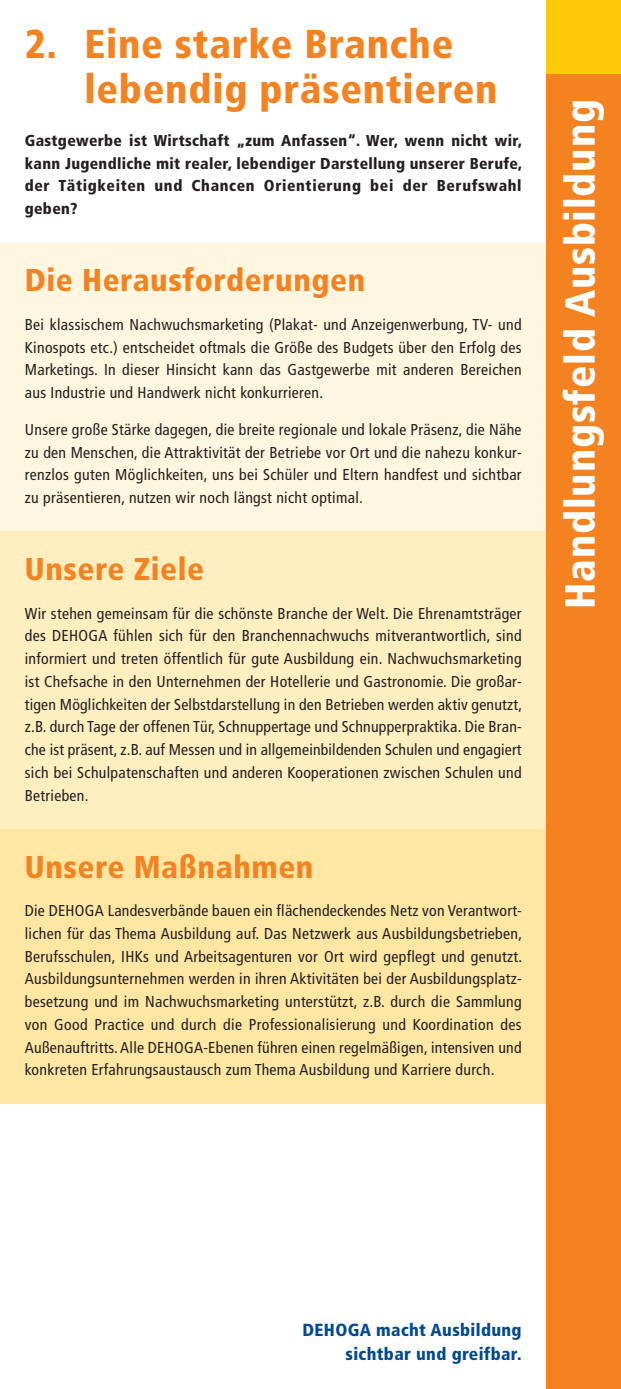
<style>
.page{position:relative;width:621px;height:1389px;background:#fff}
.page>*{position:absolute;margin:0;border:0;box-sizing:border-box;transform-origin:0 0}
.t1{font:900 condensed 42px "Frutiger";letter-spacing:.02em;color:#fff}
.t2{font:900 condensed 40.25px/45.5px "Frutiger";letter-spacing:.02em;color:#f58220}
.t3{font:900 condensed 31.5px "Frutiger";letter-spacing:.02em;color:#f58220}
.t4{font:900 condensed 17.5px/24.5px "Frutiger";letter-spacing:.02em;color:#014990;text-align:right}
.t5{font:condensed 15.75px/22.8px "Frutiger";letter-spacing:.02em;color:#231f20;text-align:justify}
.t6{font:900 condensed 15.75px/22.8px "Frutiger";letter-spacing:.04em;color:#231f20;text-align:justify}
</style>
<div class="page">
<div style="left:0;top:243px;width:546px;height:289px;background:#fef6de"></div>
<div style="left:0;top:532px;width:546px;height:297px;background:#feeec0"></div>
<div style="left:0;top:829px;width:546px;height:275px;background:#ffe6a3"></div>
<div style="left:546px;top:0;width:74px;height:74px;background:#feca0a"></div>
<div style="left:546px;top:74px;width:74px;height:1315px;background:#f58220"></div>
<h2 class="t2" style="left:84px;top:24px;width:414px;text-indent:-60px">2. Eine starke Branche lebendig präsentieren</h2>
<p class="t6" style="left:25px;top:130px;width:498px">Gastgewerbe ist Wirtschaft „zum Anfassen“. Wer, wenn nicht wir, kann Jugendliche mit realer, lebendiger Darstellung unserer Berufe, der Tätigkeiten und Chancen Orientierung bei der Berufswahl geben?</p>
<h3 class="t3" style="left:25px;top:268px;width:342px">Die Herausforderungen</h3>
<p class="t5" style="left:25px;top:314px;width:498px">Bei klassischem Nachwuchsmarketing (Plakat- und Anzeigenwerbung, TV- und Kinospots etc.) entscheidet oftmals die Größe des Budgets über den Erfolg des Marketings. In dieser Hinsicht kann das Gastgewerbe mit anderen Bereichen aus Industrie und Handwerk nicht konkurrieren.</p>
<p class="t5" style="left:25px;top:419px;width:498px">Unsere große Stärke dagegen, die breite regionale und lokale Präsenz, die Nähe zu den Menschen, die Attraktivität der Betriebe vor Ort und die nahezu konkur&shy;renzlos guten Möglichkeiten, uns bei Schüler und Eltern handfest und sichtbar zu präsentieren, nutzen wir noch längst nicht optimal.</p>
<h3 class="t3" style="left:25px;top:556px;width:180px">Unsere Ziele</h3>
<p class="t5" style="left:25px;top:603px;width:498px">Wir stehen gemeinsam für die schönste Branche der Welt. Die Ehrenamtsträger des DEHOGA fühlen sich für den Branchennachwuchs mitverantwortlich, sind informiert und treten öffentlich für gute Ausbildung ein. Nachwuchsmarketing ist Chefsache in den Unternehmen der Hotellerie und Gastronomie. Die großar&shy;tigen Möglichkeiten der Selbstdarstellung in den Betrieben werden aktiv genutzt, z.B. durch Tage der offenen Tür, Schnuppertage und Schnupperpraktika. Die Bran&shy;che ist präsent, z.B. auf Messen und in allgemeinbildenden Schulen und engagiert sich bei Schulpatenschaften und anderen Kooperationen zwischen Schulen und Betrieben.</p>
<h3 class="t3" style="left:25px;top:854px;width:290px">Unsere Maßnahmen</h3>
<p class="t5" style="left:25px;top:901px;width:498px">Die DEHOGA Landesverbände bauen ein flächendeckendes Netz von Verantwort&shy;lichen für das Thema Ausbildung auf. Das Netzwerk aus Ausbildungsbetrieben, Berufsschulen, IHKs und Arbeitsagenturen vor Ort wird gepflegt und genutzt.<br>Ausbildungsunternehmen werden in ihren Aktivitäten bei der Ausbildungsplatz&shy;besetzung und im Nachwuchsmarketing unterstützt, z.B. durch die Sammlung von Good Practice und durch die Professionalisierung und Koordination des Außenauftritts. Alle DEHOGA-Ebenen führen einen regelmäßigen, intensiven und konkreten Erfahrungsaustausch zum Thema Ausbildung und Karriere durch.</p>
<h1 class="t1" style="left:563px;top:609px;width:511px;rotate:-90deg">Handlungsfeld Ausbildung</h1>
<p class="t4" style="left:302px;top:1319px;width:220px">DEHOGA macht Ausbildung sichtbar und greifbar.</p>
</div>
